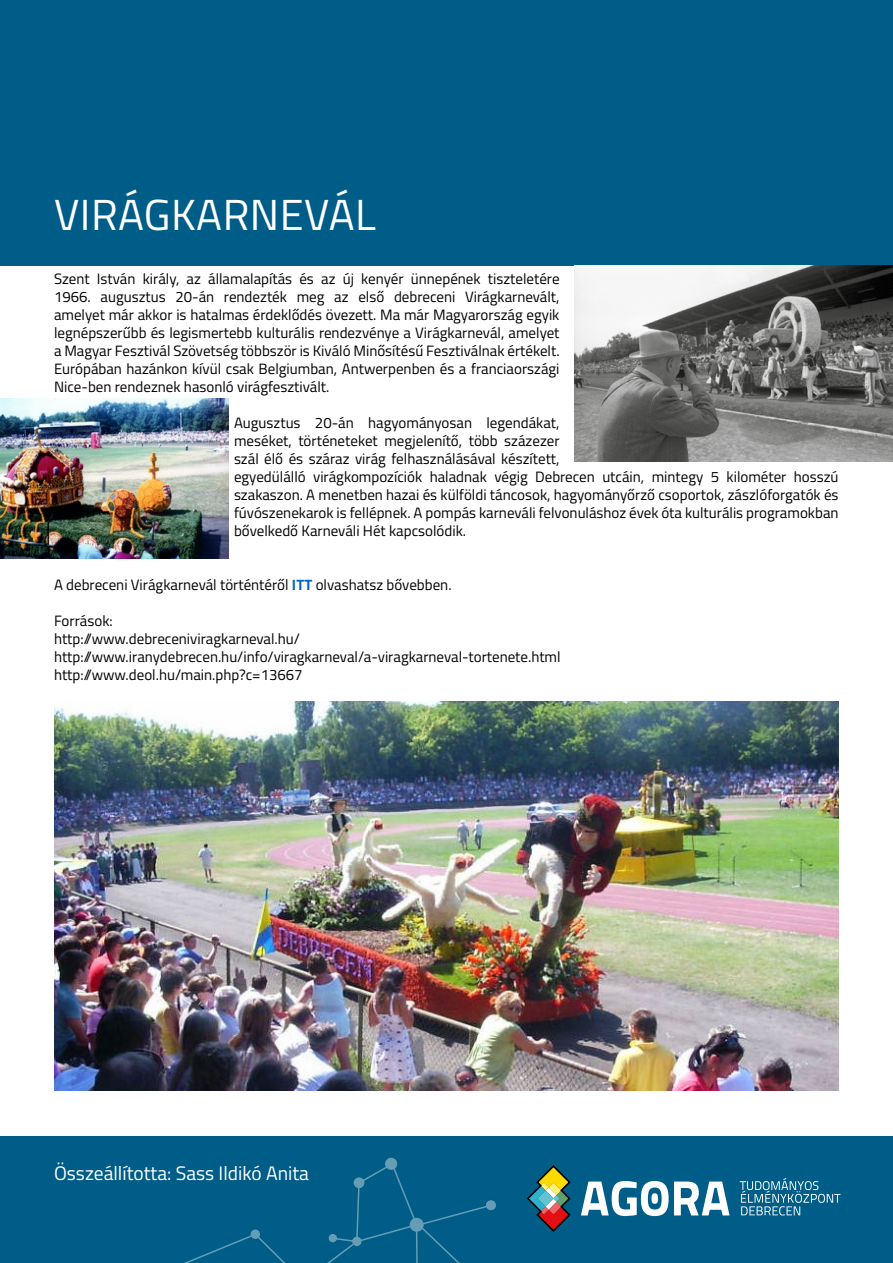
<style>
.page{position:relative;width:893px;height:1263px;background:#fff}
.page>*{position:absolute;margin:0;border:0;box-sizing:border-box;transform-origin:0 0}
.t1{font:43.5px "Titillium";letter-spacing:.01em;color:#fff}
.t2{font:19.5px "Titillium";color:#fff}
.t3{font:15px/18px "Titillium";color:#000}
.s1{font-weight:700;color:#0563c1}
</style>
<div class="page">
<div style="left:0;top:1136px;width:893px;height:127px;background:#005d87"></div>
<div style="left:386px;top:1158px;width:10px;height:11px;background:#659db6;border-radius:50%"></div>
<div style="left:385px;top:1158px;width:12px;height:12px;border:2px solid #fff;border-radius:50%"></div>
<div style="left:486px;top:1200px;width:10px;height:10px;border:2px solid #fff;border-radius:50%"></div>
<svg style="left:184px;top:1162px;width:309px;height:101px"></svg>
<svg style="left:526px;top:1165px;width:45px;height:67px"></svg>
<svg style="left:581px;top:1181px;width:148px;height:35px"></svg>
<div style="left:651px;top:1193px;width:7px;height:11px;background:#fff;border-radius:50%"></div>
<svg style="left:740px;top:1178px;width:100px;height:37px"></svg>
<div style="left:0;top:0;width:893px;height:266px;background:#005d87"></div>
<img style="left:575px;top:266px;width:318px;height:195px">
<img style="left:0;top:399px;width:228px;height:160px">
<img style="left:54px;top:702px;width:785px;height:389px">
<h1 class="t1" style="left:54px;top:183px;width:323px">VIRÁGKARNEVÁL</h1>
<p class="t3" style="left:54px;top:269px;width:507px;text-align:justify">Szent István király, az államalapítás és az új kenyér ünnepének tiszteletére 1966. augusztus 20-án rendezték meg az első debreceni Virágkarnevált, amelyet már akkor is hatalmas érdeklődés övezett. Ma már Magyarország egyik legnépszerűbb és legismertebb kulturális rendezvénye a Virágkarnevál, amelyet a Magyar Fesztivál Szövetség többször is Kiváló Minősítésű Fesztiválnak értékelt.<br>Európában hazánkon kívül csak Belgiumban, Antwerpenben és a franciaországi Nice-ben rendeznek hasonló virágfesztivált.</p>
<p class="t3" style="left:234px;top:413px;width:606px">Augusztus 20-án hagyományosan legendákat,<br>meséket, történeteket megjelenítő, több százezer<br>szál élő és száraz virág felhasználásával készített,<br>egyedülálló virágkompozíciók haladnak végig Debrecen utcáin, mintegy 5 kilométer hosszú szakaszon. A menetben hazai és külföldi táncosok, hagyományőrző csoportok, zászlóforgatók és fúvószenekarok is fellépnek. A pompás karneváli felvonuláshoz évek óta kulturális programokban bővelkedő Karneváli Hét kapcsolódik.</p>
<p class="t3" style="left:54px;top:575px;width:399px">A debreceni Virágkarnevál történtéről <span class="s1">ITT</span> olvashatsz bővebben.</p>
<p class="t3" style="left:54px;top:611px;width:508px">Források:<br>http://www.debreceniviragkarneval.hu/ http://www.iranydebrecen.hu/info/viragkarneval/a-viragkarneval-tortenete.html http://www.deol.hu/main.php?c=13667</p>
<h2 class="t2" style="left:54px;top:1159px;width:257px">Összeállította: Sass Ildikó Anita</h2>
</div>
